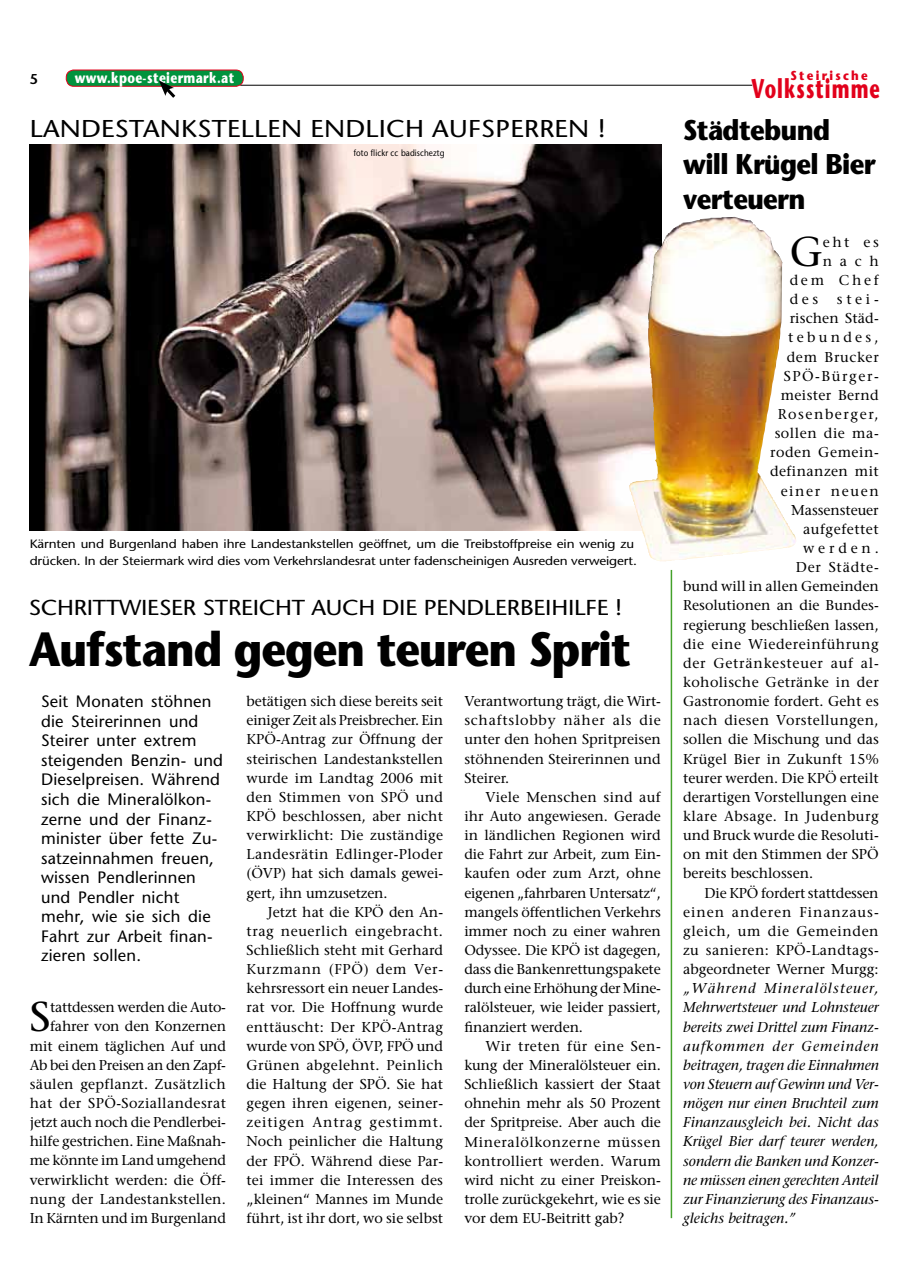
<style>
.page{position:relative;width:910px;height:1276px;background:#fff}
.page>*{position:absolute;margin:0;border:0;box-sizing:border-box;transform-origin:0 0}
.t1{font:700 48px "Stone Sans";letter-spacing:-.025em;color:#000;scale:.9 1}
.t2{font:41.55px "Stone Serif";color:#000}
.t3{font:700 28.5px/34.2px "Stone Sans";letter-spacing:-.025em;color:#000;scale:.9 1}
.t4{font:700 27px "Stone Sans";letter-spacing:.06em;color:#e2001b;scale:.67 1}
.t5{font:24.3px "Stone Sans";letter-spacing:.01em;color:#000;scale:1.11 1}
.t6{font:21.6px "Stone Sans";letter-spacing:-.01em;color:#000;scale:1.11 1}
.t7{font:16.5px/19.5px "Stone Sans";letter-spacing:.015em;color:#000}
.t8{font:700 15px "Stone Sans";letter-spacing:.03em;color:#fff;scale:.8 1}
.t9{font:14.25px/19.2px "Stone Serif";color:#000;text-align:justify}
.t10{font:italic 14.25px/19.2px "Stone Serif";letter-spacing:-.005em;color:#000;text-align:justify}
.t11{font:14.25px "Stone Serif";letter-spacing:.025em;color:#000}
.t12{font:14.25px "Stone Serif";letter-spacing:.035em;color:#000}
.t13{font:14.25px "Stone Serif";letter-spacing:.04em;color:#000}
.t14{font:14.25px "Stone Serif";letter-spacing:.03em;color:#000}
.t15{font:14.25px "Stone Serif";letter-spacing:.11em;color:#000}
.t16{font:14.25px "Stone Serif";letter-spacing:.05em;color:#000}
.t17{font:14.25px "Stone Serif";letter-spacing:.065em;color:#000}
.t18{font:14.25px "Stone Serif";letter-spacing:.045em;color:#000}
.t19{font:14.25px "Stone Serif";letter-spacing:.055em;color:#000}
.t20{font:14.25px "Stone Serif";letter-spacing:.23em;color:#000}
.t21{font:600 14.25px "Stone Sans";color:#000}
.t22{font:700 12.9px "Stone Sans";letter-spacing:.2em;color:#e2001b;scale:.89 1}
.t23{font:12.15px/16.2px "Stone Sans";letter-spacing:-.01em;color:#000;scale:1.11 1}
.t24{font:9px "Stone Sans";letter-spacing:.01em;color:#000;scale:.9 1}
</style>
<div class="page">
<hr style="left:240px;top:85px;width:512px;height:1px;background:#000">
<div style="left:66px;top:70px;width:177px;height:16px;background:#00933d;border-radius:8px"></div>
<div style="left:66px;top:70px;width:178px;height:17px;border:1px solid #e2001b;border-radius:8px"></div>
<svg style="left:159px;top:80px;width:19px;height:18px"></svg>
<img style="left:30px;top:145px;width:632px;height:385px">
<img style="left:629px;top:217px;width:99px;height:344px">
<hr style="left:671px;top:570px;width:1px;height:648px;background:#44a12b">
<p class="t8" style="left:75px;top:68px;width:201px">www.kpoe-steiermark.at</p>
<p class="t22" style="left:790px;top:67px;width:89px">Steirische</p>
<p class="t21" style="left:30px;top:70px;width:10px">5</p>
<h3 class="t4" style="left:752px;top:72px;width:193px">Volksstimme</h3>
<h3 class="t5" style="left:30px;top:114px;width:280px">LAND ESTAN KSTELLEN ENDLI</h3>
<h3 class="t5" style="left:386px;top:114px;width:199px">CH AUFSPERREN !</h3>
<p class="t24" style="left:354px;top:147px;width:102px">foto flickr cc badischeztg</p>
<p class="t23" style="left:30px;top:536px;width:548px">Kärnten und Burgenland haben ihre Landestankstellen geöffnet, um die Treibstoffpreise ein wenig zu drücken. I n der Steiermark wird dies vom Verkehrslandesrat unter fadenscheinigen Ausreden verweigert.</p>
<h3 class="t6" style="left:29px;top:594px;width:74px">Schrittw</h3>
<h3 class="t6" style="left:141px;top:594px;width:435px">ieser streicht auch die Pendlerbeihilfe !</h3>
<h1 class="t1" style="left:29px;top:618px;width:671px">Aufstand gegen teuren Sprit</h1>
<p class="t7" style="left:41px;top:692px;width:184px">Seit Monaten stöhnen die Steirerinnen und<br>Steirer unter extrem steigenden Benzin- und<br>Dieselpreisen. Während sich die Mineralölkon&shy;zerne und der Finanz&shy;minister über fette Zu&shy;satzeinnahmen freuen, wissen Pendlerinnen und Pendler nicht mehr, wie sie sich die<br>Fahrt zur Arbeit finan&shy;zieren sollen.</p>
<p class="t9" style="left:247px;top:691px;width:198px">betätigen sich diese bereits seit einiger Zeit als Preisbrecher. Ein KPÖ-Antrag zur Öffnung der steirischen Landestankstellen wurde im Landtag 2006 mit den Stimmen von SPÖ und KPÖ beschlossen, aber nicht verwirklicht: Die zuständige Landesrätin Edlinger-Ploder (ÖVP) hat sich damals gewei&shy;gert, ihn umzusetzen.</p>
<p class="t9" style="left:464px;top:691px;width:198px">Verantwortung trägt, die Wirt&shy;schaftslobby näher als die unter den hohen Spritpreisen stöhnenden Steirerinnen und Steirer.</p>
<p class="t9" style="left:464px;top:787px;width:198px;text-indent:21px">Viele Menschen sind auf ihr Auto angewiesen. Gerade in ländlichen Regionen wird die Fahrt zur Arbeit, zum Ein&shy;kaufen oder zum Arzt, ohne eigenen „fahrbaren Untersatz“, mangels öffentlichen Verkehrs immer noch zu einer wahren Odyssee. Die KPÖ ist dagegen, dass die Bankenrettungspakete durch eine Erhöhung der Mine&shy;ralölsteuer, wie leider passiert, finanziert werden.</p>
<p class="t9" style="left:464px;top:1036px;width:198px;text-indent:21px">Wir treten für eine Sen&shy;kung der Mineralölsteuer ein.<br>Schließlich kassiert der Staat ohnehin mehr als 50 Prozent der Spritpreise. Aber auch die Mineralölkonzerne müssen kontrolliert werden. Warum wird nicht zu einer Preiskon&shy;trolle zurückgekehrt, wie es sie vor dem EU-Beitritt gab?</p>
<p class="t9" style="left:247px;top:902px;width:198px;text-indent:21px">Jetzt hat die KPÖ den An&shy;trag neuerlich eingebracht.<br>Schließlich steht mit Gerhard Kurzmann (FPÖ) dem Ver&shy;kehrsressort ein neuer Landes&shy;rat vor. Die Hoffnung wurde enttäuscht: Der KPÖ-Antrag wurde von SPÖ, ÖVP, FPÖ und Grünen abgelehnt. Peinlich die Haltung der SPÖ. Sie hat gegen ihren eigenen, seiner&shy;zeitigen Antrag gestimmt.<br>Noch peinlicher die Haltung der FPÖ. Während diese Par&shy;tei immer die Interessen des „kleinen“ Mannes im Munde führt, ist ihr dort, wo sie selbst</p>
<h2 class="t2" style="left:30px;top:991px;width:22px">S</h2>
<p class="t9" style="left:30px;top:997px;width:198px;text-align:right">tattdessen werden die Auto&shy;fahrer von den Konzernen mit einem täglichen Auf und<br>Ab bei den Preisen an den Zapf&shy;säulen gepflanzt. Zusätzlich hat der SPÖ-Soziallandesrat jetzt auch noch die Pendlerbei&shy;hilfe gestrichen. Eine Maßnah&shy;me könnte im Land umgehend verwirklicht werden: die Öff&shy;nung der Landestankstellen.<br>In Kärnten und im Burgenland</p>
<h3 class="t3" style="left:683px;top:113px;width:215px">Städtebund will Krügel Bier verteuern</h3>
<h2 class="t2" style="left:790px;top:226px;width:35px">G</h2>
<p class="t9" style="left:823px;top:232px;width:58px">eht es</p>
<p class="t9" style="left:823px;top:251px;width:58px">nach</p>
<p class="t9" style="left:790px;top:270px;width:91px">dem Chef</p>
<p class="t9" style="left:790px;top:289px;width:30px">des</p>
<p class="t9" style="left:837px;top:289px;width:43px">stei-</p>
<p class="t9" style="left:790px;top:309px;width:91px">rischen Städ-</p>
<p class="t20" style="left:788px;top:329px;width:92px">tebundes,</p>
<p class="t18" style="left:787px;top:348px;width:94px">dem Brucker</p>
<p class="t15" style="left:784px;top:367px;width:97px">SPÖ-Bürger-</p>
<p class="t11" style="left:781px;top:386px;width:100px">meister Bernd</p>
<p class="t15" style="left:778px;top:405px;width:103px">Rosenberger,</p>
<p class="t12" style="left:775px;top:424px;width:106px">sollen die ma-</p>
<p class="t12" style="left:770px;top:443px;width:110px">roden Gemein-</p>
<p class="t14" style="left:770px;top:463px;width:110px">definanzen mit</p>
<p class="t15" style="left:781px;top:482px;width:100px">einer neuen</p>
<p class="t9" style="left:791px;top:500px;width:89px">Massensteuer</p>
<p class="t12" style="left:803px;top:520px;width:77px">aufgefettet</p>
<p class="t9" style="left:803px;top:538px;width:77px">werden.</p>
<p class="t19" style="left:796px;top:558px;width:85px">Der Städte-</p>
<p class="t9" style="left:683px;top:576px;width:197px">bund will in allen Gemeinden</p>
<p class="t9" style="left:683px;top:596px;width:197px">Resolutionen an die Bundes-</p>
<p class="t9" style="left:683px;top:615px;width:197px">regierung beschließen lassen,</p>
<p class="t13" style="left:683px;top:635px;width:197px">die eine Wiedereinführung</p>
<p class="t16" style="left:683px;top:654px;width:197px">der Getränkesteuer auf al-</p>
<p class="t11" style="left:683px;top:673px;width:197px">koholische Getränke in der</p>
<p class="t9" style="left:683px;top:691px;width:197px">Gastronomie fordert. Geht es</p>
<p class="t14" style="left:683px;top:711px;width:197px">nach diesen Vorstellungen,</p>
<p class="t9" style="left:683px;top:730px;width:197px">sollen die Mischung und das</p>
<p class="t9" style="left:683px;top:749px;width:197px">Krügel Bier in Zukunft 15%</p>
<p class="t9" style="left:683px;top:768px;width:197px">teurer werden. Die KPÖ erteilt</p>
<p class="t9" style="left:683px;top:787px;width:197px">derartigen Vorstellungen eine</p>
<p class="t12" style="left:683px;top:807px;width:197px">klare Absage. In Judenburg</p>
<p class="t9" style="left:683px;top:825px;width:197px">und Bruck wurde die Resoluti-</p>
<p class="t9" style="left:683px;top:844px;width:197px">on mit den Stimmen der SPÖ</p>
<p class="t9" style="left:683px;top:864px;width:132px">bereits beschlossen.</p>
<p class="t9" style="left:704px;top:883px;width:176px">Die KPÖ fordert stattdessen</p>
<p class="t17" style="left:683px;top:903px;width:197px">einen anderen Finanzaus-</p>
<p class="t13" style="left:683px;top:922px;width:197px">gleich, um die Gemeinden</p>
<p class="t11" style="left:683px;top:941px;width:197px">zu sanieren: KPÖ-Landtags-</p>
<p class="t9" style="left:683px;top:959px;width:197px">abgeordneter Werner Murgg:</p>
<p class="t10" style="left:683px;top:978px;width:197px">„Während Mineralölsteuer, Mehrwertsteuer und Lohnsteuer bereits zwei Drittel zum Finanz&shy;aufkommen der Gemeinden beitragen, tragen die Einnahmen von Steuern auf Gewinn und Ver&shy;mögen nur einen Bruchteil zum Finanzausgleich bei. Nicht das Krügel Bier darf teurer werden, sondern die Banken und Konzer&shy;ne müssen einen gerechten Anteil zur Finanzierung des Finanzaus&shy;gleichs beitragen.”</p>
</div>
